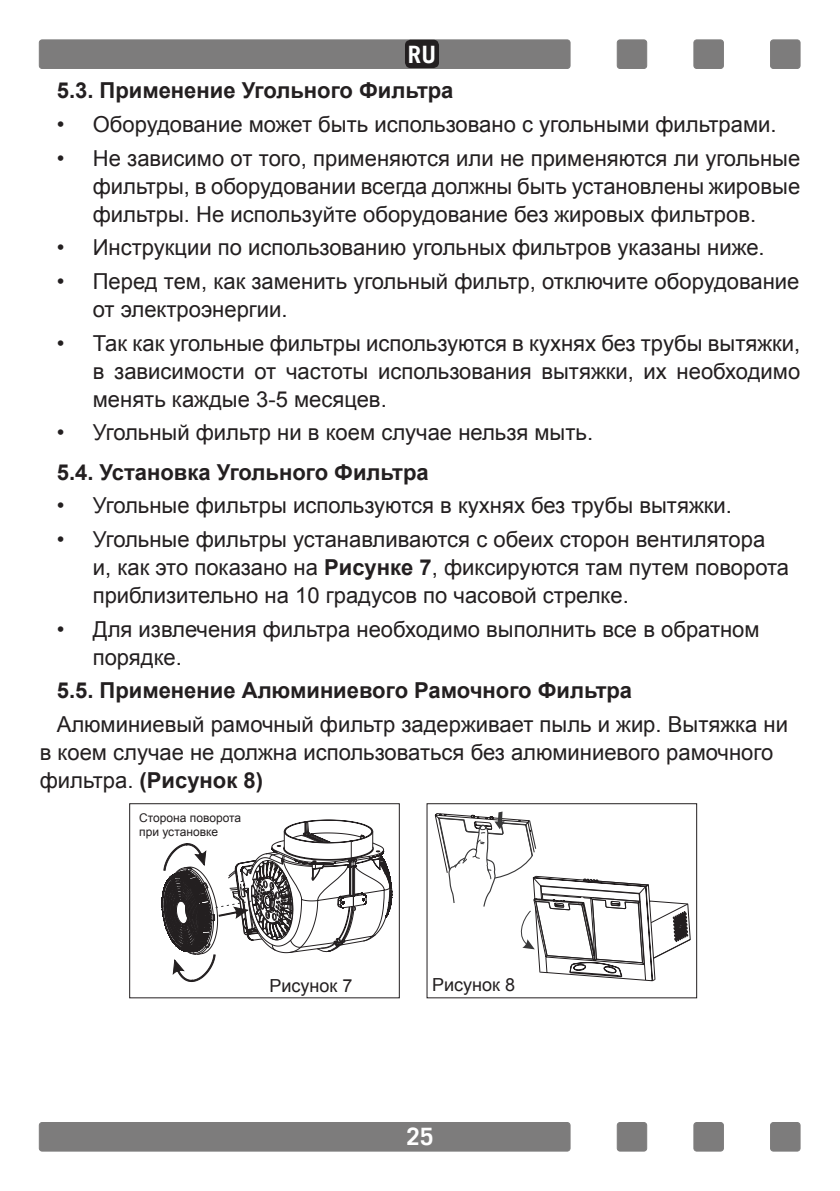
<style>
.page{position:relative;width:840px;height:1191px;background:#fff}
.page>*{position:absolute;margin:0;border:0;box-sizing:border-box;transform-origin:0 0}
.t1{font:700 24px "Trade Gothic";color:#fff}
.t2{font:22px/28px "Arial";color:#231f20}
.t3{font:700 22px "Arial";color:#231f20}
.t4{font:18px "Arial";color:#231f20}
.t5{font:12px/14.4px "Arial";color:#231f20}
.s1{font-weight:700}
</style>
<div class="page">
<div style="left:39px;top:40px;width:530px;height:28px;background:#7d7c7c;border-radius:3px"></div>
<div style="left:39px;top:40px;width:531px;height:29px;border:1px solid #7d7c7c;border-radius:3px"></div>
<div style="left:770px;top:40px;width:29px;height:28px;background:#7d7c7c;border-radius:3px"></div>
<div style="left:769px;top:40px;width:30px;height:29px;border:1px solid #7d7c7c;border-radius:3px"></div>
<div style="left:617px;top:40px;width:29px;height:28px;background:#7d7c7c;border-radius:3px"></div>
<div style="left:616px;top:40px;width:30px;height:29px;border:1px solid #7d7c7c;border-radius:3px"></div>
<div style="left:693px;top:40px;width:30px;height:28px;background:#7d7c7c;border-radius:3px"></div>
<div style="left:693px;top:40px;width:30px;height:29px;border:1px solid #7d7c7c;border-radius:3px"></div>
<div style="left:39px;top:1122px;width:530px;height:29px;background:#7d7c7c;border-radius:3px"></div>
<div style="left:39px;top:1122px;width:531px;height:29px;border:1px solid #7d7c7c;border-radius:3px"></div>
<div style="left:770px;top:1122px;width:29px;height:29px;background:#7d7c7c;border-radius:3px"></div>
<div style="left:769px;top:1122px;width:30px;height:29px;border:1px solid #7d7c7c;border-radius:3px"></div>
<div style="left:617px;top:1122px;width:29px;height:29px;background:#7d7c7c;border-radius:3px"></div>
<div style="left:616px;top:1122px;width:30px;height:29px;border:1px solid #7d7c7c;border-radius:3px"></div>
<div style="left:693px;top:1122px;width:30px;height:29px;background:#7d7c7c;border-radius:3px"></div>
<div style="left:693px;top:1122px;width:30px;height:29px;border:1px solid #7d7c7c;border-radius:3px"></div>
<svg style="left:434px;top:811px;width:256px;height:170px"></svg>
<svg style="left:161px;top:819px;width:231px;height:180px"></svg>
<div style="left:129px;top:803px;width:270px;height:195px;border:1px solid #231f20"></div>
<div style="left:405px;top:40px;width:34px;height:28px;background:#231f20;border-radius:6px"></div>
<p class="t1" style="left:408px;top:44px;width:30px">RU</p>
<p class="t3" style="left:57px;top:76px;width:398px">5.3. Применение Угольного Фильтра</p>
<p class="t2" style="left:57px;top:110px;width:721px">• Оборудование может быть использовано с угольными фильтрами.</p>
<p class="t2" style="left:93px;top:144px;width:708px;text-align:justify;text-indent:-36px">• Не зависимо от того, применяются или не применяются ли угольные фильтры, в оборудовании всегда должны быть установлены жировые фильтры. Не используйте оборудование без жировых фильтров.</p>
<p class="t2" style="left:57px;top:234px;width:709px">• Инструкции по использованию угольных фильтров указаны ниже.</p>
<p class="t2" style="left:93px;top:267px;width:707px;text-indent:-36px">• Перед тем, как заменить угольный фильтр, отключите оборудование от электроэнергии.</p>
<p class="t2" style="left:93px;top:329px;width:708px;text-align:justify;text-indent:-36px">• Так как угольные фильтры используются в кухнях без трубы вытяжки, в зависимости от частоты использования вытяжки, их необходимо менять каждые 3-5 месяцев.</p>
<p class="t2" style="left:57px;top:419px;width:537px">• Угольный фильтр ни в коем случае нельзя мыть.</p>
<p class="t3" style="left:57px;top:457px;width:373px">5.4. Установка Угольного Фильтра</p>
<p class="t2" style="left:57px;top:492px;width:676px">• Угольные фильтры используются в кухнях без трубы вытяжки.</p>
<p class="t2" style="left:93px;top:525px;width:697px;text-indent:-36px">• Угольные фильтры устанавливаются с обеих сторон вентилятора и, как это показано на <span class="s1">Рисунке 7</span>, фиксируются там путем поворота приблизительно на 10 градусов по часовой стрелке.</p>
<p class="t2" style="left:93px;top:615px;width:668px;text-indent:-36px">• Для извлечения фильтра необходимо выполнить все в обратном порядке.</p>
<p class="t3" style="left:57px;top:676px;width:576px">5.5. Применение Алюминиевого Рамочного Фильтра</p>
<p class="t2" style="left:40px;top:710px;width:749px;text-indent:17px">Алюминиевый рамочный фильтр задерживает пыль и жир. Вытяжка ни в коем случае не должна использоваться без алюминиевого рамочного фильтра. <span class="s1">(Рисунок 8)</span></p>
<p class="t5" style="left:139px;top:810px;width:103px">Сторона поворота при установке</p>
<p class="t4" style="left:269px;top:973px;width:84px">Рисунок 7</p>
<p class="t4" style="left:432px;top:973px;width:84px">Рисунок 8</p>
<p class="t1" style="left:406px;top:1127px;width:28px">25</p>
</div>
